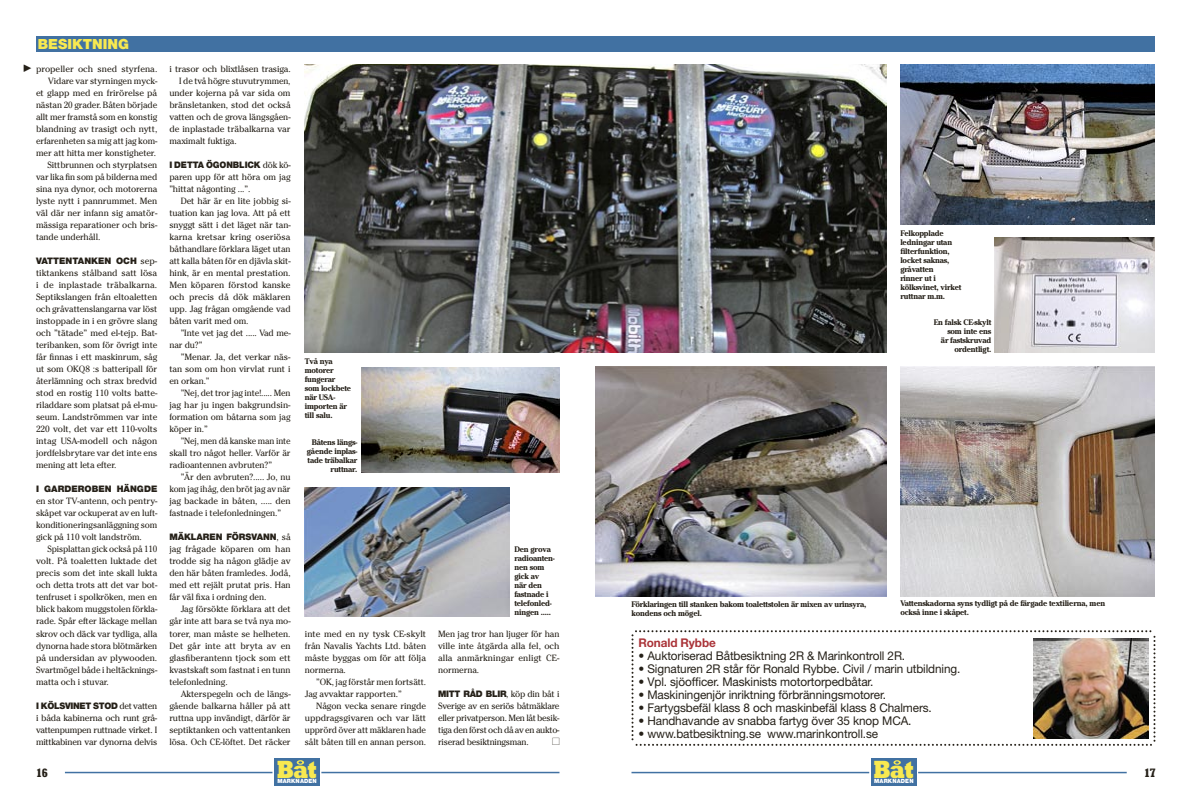
<style>
.page{position:relative;width:1191px;height:800px;background:#fff}
.page>*{position:absolute;margin:0;border:0;box-sizing:border-box;transform-origin:0 0}
.t1{font:800 25.3px "Rockwell";letter-spacing:-.03em;color:#f8e950;scale:.8 1}
._5_Vinjett{font:900 14px "Helvetica Neue";color:#f8e950}
._3_Brödtext{font:12px "Helvetica Neue";letter-spacing:-.01em;color:#252018}
._3_Brödtext-2{font:700 12px "Helvetica Neue";letter-spacing:-.01em;color:#aa3439}
._0_Rubrik{font:700 condensed 12px "Rockwell";color:#252018;scale:1.2 1}
._3_Brödtext-3{font:9px/12px "Cheltenham";letter-spacing:-.01em;color:#252018;text-align:justify}
._3_Brödtext-4{font:9px/12px "Cheltenham";letter-spacing:-.01em;color:#252018;text-align:justify;scale:.96 1}
._4_Bildtext{font:700 8px/9px "Cheltenham";letter-spacing:-.025em;color:#252018}
.t2{font:900 5.8px "Helvetica Neue";letter-spacing:.025em;color:#fff;scale:.96 1}
.s1{font-family:"Helvetica Neue";font-weight:900}
</style>
<div class="page">
<hr style="left:65px;top:771px;width:494px;height:2px;background:#4171a2">
<div style="left:272px;top:770px;width:49px;height:4px;border:1px solid #fff"></div>
<div style="left:274px;top:758px;width:46px;height:28px;background:#4171a2"></div>
<svg style="left:297px;top:760px;width:7px;height:4px"></svg>
<hr style="left:631px;top:771px;width:495px;height:2px;background:#4171a2">
<div style="left:869px;top:770px;width:49px;height:4px;border:1px solid #fff"></div>
<svg style="left:870px;top:758px;width:47px;height:28px"></svg>
<div style="left:871px;top:758px;width:45px;height:27px;background:#4171a2"></div>
<svg style="left:893px;top:760px;width:8px;height:4px"></svg>
<div style="left:36px;top:36px;width:1119px;height:15px;background:#4171a2"></div>
<svg style="left:631px;top:630px;width:524px;height:115px"></svg>
<img style="left:1033px;top:638px;width:115px;height:100px">
<img style="left:994px;top:238px;width:161px;height:114px">
<img style="left:305px;top:487px;width:205px;height:129px">
<img style="left:900px;top:65px;width:255px;height:159px">
<img style="left:361px;top:367px;width:198px;height:105px">
<img style="left:595px;top:366px;width:291px;height:230px">
<img style="left:900px;top:366px;width:255px;height:230px">
<img style="left:305px;top:65px;width:581px;height:287px">
<p class="_5_Vinjett" style="left:38px;top:36px;width:93px">BESIKTNING</p>
<p class="_3_Brödtext-3" style="left:36px;top:63px;width:123px;text-align:right">propeller och sned styrfena.<br>Vidare var styrningen myck-<br>et glapp med en frirörelse på nästan 20 grader. Båten började allt mer framstå som en konstig blandning av trasigt och nytt, erfarenheten sa mig att jag kom&shy;mer att hitta mer konstigheter.</p>
<p class="_3_Brödtext-3" style="left:36px;top:159px;width:123px;text-indent:11px">Sittbrunnen och styrplatsen var lika fin som på bilderna med sina nya dynor, och motorerna lyste nytt i pannrummet. Men väl där ner infann sig amatör&shy;mässiga reparationer och bris&shy;tande underhåll.</p>
<p class="_3_Brödtext-3" style="left:36px;top:255px;width:123px"><span class="s1">VATTENTANKEN OCH</span> sep&shy;tiktankens stålband satt lösa i de inplastade träbalkarna.<br>Septikslangen från eltoaletten och gråvattenslangarna var löst instoppade in i en grövre slang och ”tätade” med el-tejp. Bat&shy;teribanken, som för övrigt inte får finnas i ett maskinrum, såg ut som OKQ8 :s batteripall för återlämning och strax bredvid stod en rostig 110 volts batte&shy;riladdare som platsat på el-mu&shy;seum. Landströmmen var inte 220 volt, det var ett 110-volts intag USA-modell och någon jordfelsbrytare var det inte ens mening att leta efter.</p>
<p class="_3_Brödtext-3" style="left:36px;top:483px;width:123px"><span class="s1">I GARDEROBEN HÄNGDE </span>en stor TV-antenn, och pentry&shy;skåpet var ockuperat av en luft&shy;konditioneringsanläggning som gick på 110 volt landström.</p>
<p class="_3_Brödtext-4" style="left:36px;top:543px;width:128px;text-indent:11px">Spisplattan gick också på 110 volt. På toaletten luktade det precis som det inte skall lukta och detta trots att det var bot&shy;tenfruset i spolkröken, men en blick bakom muggstolen förkla&shy;rade. Spår efter läckage mellan skrov och däck var tydliga, alla dynorna hade stora blötmärken på undersidan av plywooden.<br>Svartmögel både i heltäcknings&shy;matta och i stuvar.</p>
<p class="_3_Brödtext-3" style="left:36px;top:699px;width:123px"><span class="s1">I KÖLSVINET STOD</span> det vatten i båda kabinerna och runt grå&shy;vattenpumpen ruttnade virket. I mittkabinen var dynorna delvis</p>
<p class="_3_Brödtext-3" style="left:169px;top:63px;width:123px">i trasor och blixtlåsen trasiga.</p>
<p class="_3_Brödtext-4" style="left:179px;top:75px;width:117px">I de två högre stuvutrymmen,</p>
<p class="_3_Brödtext-3" style="left:169px;top:87px;width:123px">under kojerna på var sida om</p>
<p class="_3_Brödtext-3" style="left:169px;top:99px;width:123px">bränsletanken, stod det också</p>
<p class="_3_Brödtext-3" style="left:169px;top:111px;width:123px">vatten och de grova längsgåen-</p>
<p class="_3_Brödtext-3" style="left:169px;top:123px;width:123px">de inplastade träbalkarna var</p>
<p class="_3_Brödtext-3" style="left:169px;top:135px;width:69px">maximalt fuktiga.</p>
<p class="_3_Brödtext-3" style="left:169px;top:159px;width:123px"><span class="s1">I DETTA ÖGONBLICK</span> dök kö&shy;paren upp för att höra om jag ”hittat någonting ...”.</p>
<p class="_3_Brödtext-3" style="left:169px;top:195px;width:123px;text-indent:11px">Det här är en lite jobbig si&shy;tuation kan jag lova. Att på ett snyggt sätt i det läget när tan&shy;karna kretsar kring oseriösa båthandlare förklara läget utan att kalla båten för en djävla skit&shy;hink, är en mental prestation.<br>Men köparen förstod kanske och precis då dök mäklaren upp. Jag frågan omgående vad båten varit med om.</p>
<p class="_3_Brödtext-3" style="left:169px;top:327px;width:123px;text-indent:11px">”Inte vet jag det ..... Vad me&shy;nar du?”</p>
<p class="_3_Brödtext-3" style="left:169px;top:351px;width:123px;text-indent:11px">”Menar. Ja, det verkar näs&shy;tan som om hon virvlat runt i en orkan.”</p>
<p class="_3_Brödtext-3" style="left:169px;top:387px;width:123px;text-indent:11px">”Nej, det tror jag inte!..... Men jag har ju ingen bakgrundsin&shy;formation om båtarna som jag köper in.”</p>
<p class="_3_Brödtext-4" style="left:169px;top:435px;width:128px;text-indent:11px">”Nej, men då kanske man inte skall tro något heller. Varför är radioantennen avbruten?”</p>
<p class="_3_Brödtext-3" style="left:169px;top:471px;width:123px;text-indent:11px">”Är den avbruten?..... Jo, nu kom jag ihåg, den bröt jag av när jag backade in båten, ..... den fastnade i telefonledningen.”</p>
<p class="_3_Brödtext-3" style="left:169px;top:531px;width:123px"><span class="s1">MÄKLAREN FÖRSVANN</span>, så jag frågade köparen om han trodde sig ha någon glädje av den här båten framledes. Jodå, med ett rejält prutat pris. Han får väl fixa i ordning den.</p>
<p class="_3_Brödtext-3" style="left:169px;top:603px;width:123px;text-indent:11px">Jag försökte förklara att det går inte att bara se två nya mo&shy;torer, man måste se helheten.<br>Det går inte att bryta av en glasfiberantenn tjock som ett kvastskaft som fastnat i en tunn telefonledning.</p>
<p class="_3_Brödtext-3" style="left:169px;top:687px;width:123px;text-indent:11px">Akterspegeln och de längs&shy;gående balkarna håller på att ruttna upp invändigt, därför är septiktanken och vattentanken lösa. Och CE-löftet. Det räcker</p>
<p class="_4_Bildtext" style="left:305px;top:356px;width:48px">Två nya motorer fungerar som lockbete när USA&shy;importen är till salu.</p>
<p class="_4_Bildtext" style="left:307px;top:437px;width:52px;text-align:right">Båtens längs&shy;gående inplas&shy;tade träbalkar ruttnar.</p>
<p class="_3_Brödtext-3" style="left:305px;top:627px;width:123px">inte med en ny tysk CE-skylt från Navalis Yachts Ltd. båten måste byggas om för att följa normerna.</p>
<p class="_3_Brödtext-3" style="left:305px;top:675px;width:123px;text-indent:11px">”OK, jag förstår men fortsätt.<br>Jag avvaktar rapporten.”</p>
<p class="_3_Brödtext-3" style="left:305px;top:699px;width:123px;text-indent:11px">Någon vecka senare ringde uppdragsgivaren och var lätt upprörd över att mäklaren hade sålt båten till en annan person.</p>
<p class="_4_Bildtext" style="left:514px;top:544px;width:42px">Den grova radioanten&shy;nen som gick av<br>när den fastnade i</p>
<p class="_4_Bildtext" style="left:514px;top:598px;width:39px">telefonled&shy;ningen .....</p>
<p class="_3_Brödtext-3" style="left:438px;top:627px;width:123px">Men jag tror han ljuger för han ville inte åtgärda alla fel, och alla anmärkningar enligt CE&shy;normerna.</p>
<p class="_3_Brödtext-3" style="left:438px;top:687px;width:123px"><span class="s1">MITT RÅD BLIR</span>, köp din båt i Sverige av en seriös båtmäklare eller privatperson. Men låt besik&shy;tiga den först och då av en aukto&shy;riserad besiktningsman.</p>
<p class="_4_Bildtext" style="left:900px;top:228px;width:53px">Felkopplade ledningar utan filterfunktion, locket saknas, gråvatten</p>
<p class="_4_Bildtext" style="left:900px;top:273px;width:63px">rinner ut i kölksvinet, virket ruttnar m.m.</p>
<p class="_4_Bildtext" style="left:933px;top:318px;width:59px;text-align:right">En falsk CE-skylt som inte ens<br>är fastskruvad ordentligt.</p>
<p class="_4_Bildtext" style="left:631px;top:599px;width:236px">Förklaringen till stanken bakom toalettstolen är mixen av urinsyra,</p>
<p class="_4_Bildtext" style="left:631px;top:608px;width:72px">kondens och mögel.</p>
<p class="_4_Bildtext" style="left:900px;top:598px;width:206px">Vattenskadorna syns tydligt på de färgade textilierna, men också inne i skåpet.</p>
<p class="_3_Brödtext-2" style="left:638px;top:635px;width:79px">Ronald Rybbe</p>
<p class="_3_Brödtext" style="left:638px;top:648px;width:268px">• Auktoriserad Båtbesiktning 2R &amp; Marinkontroll 2R.</p>
<p class="_3_Brödtext" style="left:638px;top:661px;width:323px">• Signaturen 2R står för Ronald Rybbe. Civil / marin utbildning.</p>
<p class="_3_Brödtext" style="left:638px;top:674px;width:236px">• Vpl. sjöofficer. Maskinists motortorpedbåtar.</p>
<p class="_3_Brödtext" style="left:638px;top:687px;width:249px">• Maskiningenjör inriktning förbränningsmotorer.</p>
<p class="_3_Brödtext" style="left:638px;top:700px;width:295px">• Fartygsbefäl klass 8 och maskinbefäl klass 8 Chalmers.</p>
<p class="_3_Brödtext" style="left:638px;top:713px;width:274px">• Handhavande av snabba fartyg över 35 knop MCA.</p>
<p class="_3_Brödtext" style="left:638px;top:726px;width:241px">• www.batbesiktning.se www.marinkontroll.se</p>
<h1 class="t1" style="left:277px;top:753px;width:52px">Bat</h1>
<p class="t2" style="left:277px;top:777px;width:43px">MARKNADEN</p>
<h1 class="t1" style="left:873px;top:753px;width:52px">Bat</h1>
<p class="t2" style="left:874px;top:777px;width:43px">MARKNADEN</p>
<p class="_0_Rubrik" style="left:36px;top:765px;width:11px">16</p>
<p class="_0_Rubrik" style="left:1144px;top:765px;width:11px">17</p>
</div>
